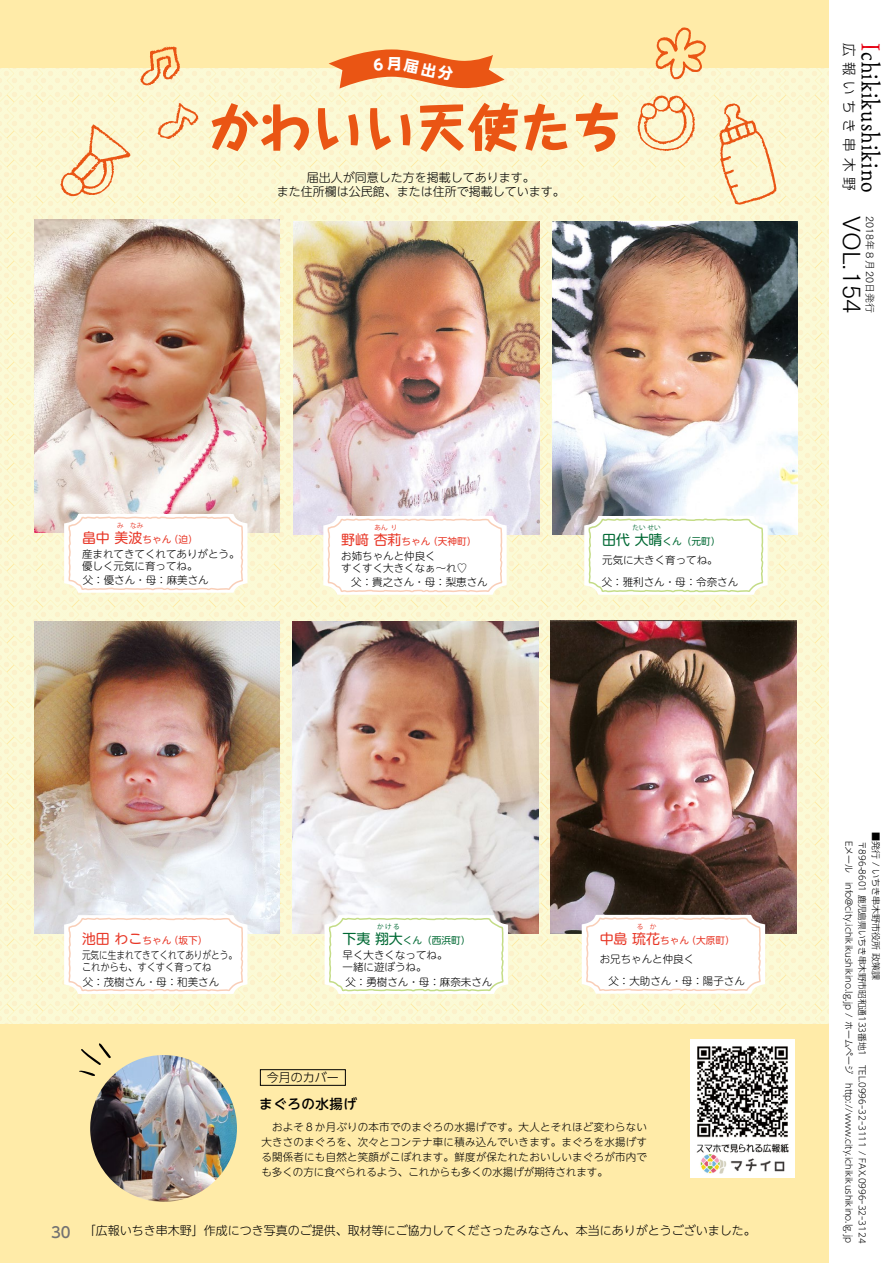
<style>
.page{position:relative;width:893px;height:1263px;background:#fff}
.page>*{position:absolute;margin:0;border:0;box-sizing:border-box;transform-origin:0 0}
.t1{font:800 52.2px "Taka Hand Std";color:#ea5514}
.t2{font:26.85px "Tsuku Antique S Min Std L";letter-spacing:.04em;color:#000;scale:.95 1}
.t3{font:500 14.85px "UD Shin Go Pr 6 N";color:#727171}
.t4{font:300 14.25px "UD Shin Go Pro";letter-spacing:.42em;color:#000;scale:.95 1}
.t5{font:500 13.5px "UD Shin M Go Pro";letter-spacing:.04em;color:#000}
.t6{font:300 12px/14.4px "UD Shin M Go Pro";color:#000;text-align:center}
.t7{font:300 12px "UD Shin Go Pro";color:#000}
.t8{font:300 10.5px/15px "UD Shin M Go Pro";color:#000}
.t9{font:300 10.5px/12px "UD Shin M Go Pro";color:#000;scale:.82 1}
.t10{font:10.2px "Tsuku Go Pro L";color:#000}
.t11{font:9.75px "UD Shin M Go Pro";color:#e83828}
.t12{font:9.75px "UD Shin M Go Pro";color:#006934}
.t13{font:300 9px/13.5px "UD Shin Go Pro";color:#000}
.t14{font:6.6px "Koz Go Pr 6 N";color:#e83828}
.t15{font:6.6px "Koz Go Pr 6 N";letter-spacing:.1em;color:#006934}
.s1{font-size:13.95px}
.s2{font-family:"Tsuku Go Pro L";font-weight:400;font-size:24px}
.s3{color:#e60012}
</style>
<div class="page">
<div style="left:0;top:0;width:833px;height:1263px;background:#ffeba8"></div>
<div style="left:0;top:68px;width:833px;height:955px;background:#fbf9d5"></div>
<img style="left:691px;top:1040px;width:104px;height:137px">
<svg style="left:719px;top:103px;width:57px;height:102px"></svg>
<svg style="left:158px;top:103px;width:40px;height:36px"></svg>
<svg style="left:140px;top:47px;width:40px;height:39px"></svg>
<svg style="left:637px;top:95px;width:58px;height:56px"></svg>
<svg style="left:60px;top:124px;width:70px;height:72px"></svg>
<svg style="left:655px;top:27px;width:51px;height:52px"></svg>
<div style="left:829px;top:0;width:64px;height:1263px;background:#fff"></div>
<img style="left:90px;top:1055px;width:147px;height:147px;border-radius:73px">
<div style="left:260px;top:1069px;width:86px;height:16px;border:1px solid #000"></div>
<svg style="left:79px;top:1043px;width:32px;height:33px"></svg>
<img style="left:34px;top:220px;width:246px;height:312px">
<svg style="left:64px;top:514px;width:183px;height:79px;background:#fdfbf9"></svg>
<img style="left:294px;top:222px;width:245px;height:312px">
<img style="left:552px;top:222px;width:245px;height:312px">
<img style="left:551px;top:621px;width:245px;height:312px">
<svg style="left:323px;top:516px;width:184px;height:79px;background:#fefbfa"></svg>
<svg style="left:582px;top:915px;width:183px;height:79px;background:#fdfaf9"></svg>
<img style="left:34px;top:621px;width:246px;height:312px">
<svg style="left:64px;top:915px;width:183px;height:79px;background:#fefbfa"></svg>
<img style="left:293px;top:621px;width:245px;height:312px">
<svg style="left:325px;top:915px;width:183px;height:79px;background:#fbfcf7"></svg>
<svg style="left:584px;top:516px;width:184px;height:79px;background:#fbfcf7"></svg>
<svg style="left:329px;top:49px;width:175px;height:40px"></svg>
<h1 class="t1" style="left:207px;top:91px;width:419px">かわいい天使たち</h1>
<p class="t6" style="left:277px;top:169px;width:289px">届出人が同意した方を掲載してあります。<br>また住所欄は公民館、または住所で掲載しています。</p>
<p class="t14" style="left:117px;top:522px;width:28px">み　なみ</p>
<p class="t11" style="left:82px;top:531px;width:117px"><span class="s1">畠中 美波</span>ちゃん（迫）</p>
<p class="t14" style="left:375px;top:524px;width:24px">あん り</p>
<p class="t11" style="left:341px;top:533px;width:137px"><span class="s1">野﨑 杏莉</span>ちゃん（天神町）</p>
<p class="t15" style="left:633px;top:524px;width:30px">たい せい</p>
<p class="t12" style="left:602px;top:533px;width:120px"><span class="s1">田代 大晴</span>くん（元町）</p>
<p class="t8" style="left:82px;top:547px;width:159px;line-height:12px">産まれてきてくれてありがとう。優しく元気に育ってね。</p>
<p class="t8" style="left:83px;top:572px;width:128px">父：優さん・母：麻美さん</p>
<p class="t8" style="left:341px;top:549px;width:127px;line-height:12px">お姉ちゃんと仲良く<br>すくすく大きくなぁ～れ♡</p>
<p class="t8" style="left:351px;top:574px;width:138px">父：貴之さん・母：梨恵さん</p>
<p class="t8" style="left:602px;top:549px;width:138px;line-height:22.2px">元気に大きく育ってね。<br>父：雅利さん・母：令奈さん</p>
<h3 class="t4" style="left:861px;top:43px;width:286px;rotate:90deg">広報いちき串木野 <span class="s2">VOL.154</span></h3>
<h2 class="t2" style="left:891px;top:43px;width:159px;rotate:90deg"><span class="s3">I</span>chikikushikino</h2>
<p class="t10" style="left:878px;top:216px;width:99px;rotate:90deg">2018年８月20日発行</p>
<p class="t11" style="left:82px;top:932px;width:127px"><span class="s1">池田 わこ</span>ちゃん（坂下）</p>
<p class="t9" style="left:82px;top:948px;width:190px">元気に生まれてきてくれてありがとう。これからも、すくすく育ってね</p>
<p class="t8" style="left:83px;top:973px;width:138px">父：茂樹さん・母：和美さん</p>
<p class="t15" style="left:377px;top:923px;width:24px">かける</p>
<p class="t14" style="left:637px;top:922px;width:21px">る　か</p>
<p class="t12" style="left:342px;top:932px;width:130px"><span class="s1">下夷 翔大</span>くん（西浜町）</p>
<p class="t11" style="left:600px;top:932px;width:137px"><span class="s1">中島 琉花</span>ちゃん（大原町）</p>
<p class="t8" style="left:342px;top:948px;width:106px;line-height:12px">早く大きくなってね。一緒に遊ぼうね。</p>
<p class="t8" style="left:345px;top:973px;width:148px">父：勇樹さん・母：麻奈未さん</p>
<p class="t8" style="left:608px;top:947px;width:138px;line-height:22.2px;text-indent:-9px">お兄ちゃんと仲良く<br>父：大助さん・母：陽子さん</p>
<h3 class="t3" style="left:51px;top:1220px;width:21px">30</h3>
<p class="t7" style="left:267px;top:1068px;width:73px">今月のカバー</p>
<p class="t5" style="left:259px;top:1092px;width:99px">まぐろの水揚げ</p>
<p class="t8" style="left:261px;top:1118px;width:387px;text-align:justify">　およそ８か月ぶりの本市でのまぐろの水揚げです。大人とそれほど変わらない大きさのまぐろを、次々とコンテナ車に積み込んでいきます。まぐろを水揚げする関係者にも自然と笑顔がこぼれます。鮮度が保たれたおいしいまぐろが市内でも多くの方に食べられるよう、これからも多くの水揚げが期待されます。</p>
<p class="t6" style="left:84px;top:1222px;width:674px">「広報いちき串木野」作成につき写真のご提供、取材等にご協力してくださったみなさん、本当にありがとうございました。</p>
<p class="t13" style="left:883px;top:841px;width:404px;text-indent:-9px;rotate:90deg">■発行 / いちき串木野市役所 政策課<br>〒896-8601 鹿児島県いちき串木野市昭和通133番地1　TEL.0996ｰ32ｰ3111 / FAX.0996ｰ32ｰ3124<br>Eメール　info@city.ichikikushikino.lg.jp / ホームページ　http://www.city.ichikikushikino.lg.jp</p>
</div>
